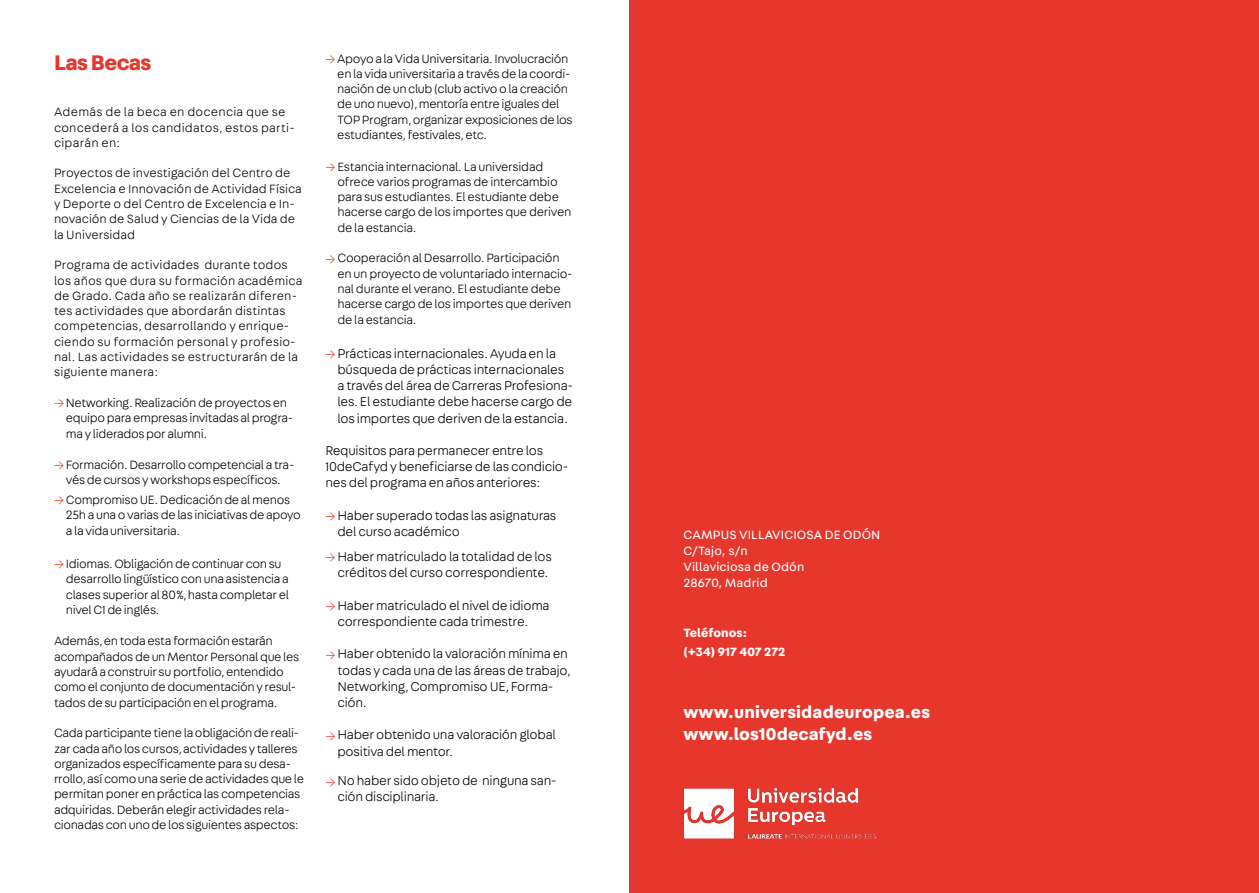
<style>
.page{position:relative;width:1259px;height:893px;background:#fff}
.page>*{position:absolute;margin:0;border:0;box-sizing:border-box;transform-origin:0 0}
.t1{font:700 22.5px "Fabriga";letter-spacing:-.025em;color:#e7362c}
.t2{font:700 18px "Fabriga";letter-spacing:.01em;color:#fff}
.t3{font:300 13.5px/16.2px "Fabriga";letter-spacing:-.02em;color:#000}
.t4{font:300 12.75px/15.3px "Fabriga";letter-spacing:-.025em;color:#000}
.t5{font:300 12.75px/15.3px "Fabriga";letter-spacing:.01em;color:#000}
.t6{font:300 12.75px/15.3px "Fabriga";color:#000}
.t7{font:300 12.75px/15.3px "Fabriga";letter-spacing:.02em;color:#000}
.t8{font:12.75px "Fabriga";letter-spacing:.01em;color:#fff}
.t9{font:700 12.75px "Fabriga";letter-spacing:.01em;color:#fff}
.s1{font-family:"DIN";font-weight:400;font-size:9.75px;color:#e7362c}
</style>
<div class="page">
<div style="left:629px;top:0;width:630px;height:893px;background:#e7362c"></div>
<img style="left:684px;top:787px;width:191px;height:52px">
<p class="t1" style="left:54px;top:48px;width:99px">Las Becas</p>
<p class="t7" style="left:54px;top:104px;width:242px">Además de la beca en docencia que se concederá a los candidatos, estos parti&shy;ciparán en:</p>
<p class="t6" style="left:54px;top:165px;width:249px">Proyectos de investigación del Centro de Excelencia e Innovación de Actividad Física y Deporte o del Centro de Excelencia e In&shy;novación de Salud y Ciencias de la Vida de la Universidad</p>
<p class="t5" style="left:54px;top:257px;width:250px">Programa de actividades durante todos los años que dura su formación académica de Grado. Cada año se realizarán diferen&shy;tes actividades que abordarán distintas competencias, desarrollando y enrique&shy;ciendo su formación personal y profesio&shy;nal. Las actividades se estructurarán de la siguiente manera:</p>
<p class="t4" style="left:66px;top:395px;width:229px;text-indent:-12px"><span class="s1">&gt;</span> Networking. Realización de proyectos en equipo para empresas invitadas al progra&shy;ma y liderados por alumni.</p>
<p class="t4" style="left:54px;top:457px;width:242px;text-align:center"><span class="s1">&gt;</span> Formación. Desarrollo competencial a tra&shy;vés de cursos y workshops específicos.</p>
<p class="t4" style="left:66px;top:492px;width:236px;text-indent:-12px"><span class="s1">&gt;</span> Compromiso UE. Dedicación de al menos<br>25h a una o varias de las iniciativas de apoyo a la vida universitaria.</p>
<p class="t4" style="left:66px;top:556px;width:225px;text-indent:-12px"><span class="s1">&gt;</span> Idiomas. Obligación de continuar con su desarrollo lingüístico con una asistencia a clases superior al 80%, hasta completar el nivel C1 de inglés.</p>
<p class="t4" style="left:54px;top:633px;width:247px">Además, en toda esta formación estarán acompañados de un Mentor Personal que les ayudará a construir su portfolio, entendido como el conjunto de documentación y resul&shy;tados de su participación en el programa.</p>
<p class="t4" style="left:54px;top:725px;width:252px">Cada participante tiene la obligación de reali&shy;zar cada año los cursos, actividades y talleres organizados específicamente para su desa&shy;rrollo, así como una serie de actividades que le permitan poner en práctica las competencias adquiridas. Deberán elegir actividades rela&shy;cionadas con uno de los siguientes aspectos:</p>
<p class="t4" style="left:337px;top:50px;width:237px;text-indent:-12px"><span class="s1">&gt;</span> Apoyo a la Vida Universitaria. Involucración en la vida universitaria a través de la coordi&shy;nación de un club (club activo o la creación de uno nuevo), mentoría entre iguales del TOP Program, organizar exposiciones de los estudiantes, festivales, etc.</p>
<p class="t4" style="left:337px;top:158px;width:235px;text-indent:-12px"><span class="s1">&gt;</span> Estancia internacional. La universidad ofrece varios programas de intercambio para sus estudiantes. El estudiante debe hacerse cargo de los importes que deriven de la estancia.</p>
<p class="t4" style="left:337px;top:250px;width:237px;text-indent:-12px"><span class="s1">&gt;</span> Cooperación al Desarrollo. Participación en un proyecto de voluntariado internacio&shy;nal durante el verano. El estudiante debe hacerse cargo de los importes que deriven de la estancia.</p>
<p class="t3" style="left:337px;top:345px;width:237px;text-indent:-12px"><span class="s1">&gt;</span> Prácticas internacionales. Ayuda en la búsqueda de prácticas internacionales a través del área de Carreras Profesiona&shy;les. El estudiante debe hacerse cargo de los importes que deriven de la estancia.</p>
<p class="t3" style="left:325px;top:442px;width:244px">Requisitos para permanecer entre los<br>10deCafyd y beneficiarse de las condicio&shy;nes del programa en años anteriores:</p>
<p class="t3" style="left:337px;top:507px;width:220px;text-indent:-12px"><span class="s1">&gt;</span> Haber superado todas las asignaturas del curso académico</p>
<p class="t3" style="left:325px;top:548px;width:228px;text-align:right"><span class="s1">&gt;</span> Haber matriculado la totalidad de los créditos del curso correspondiente.</p>
<p class="t3" style="left:337px;top:597px;width:214px;text-indent:-12px"><span class="s1">&gt;</span> Haber matriculado el nivel de idioma correspondiente cada trimestre.</p>
<p class="t3" style="left:337px;top:645px;width:235px;text-indent:-12px"><span class="s1">&gt;</span> Haber obtenido la valoración mínima en todas y cada una de las áreas de trabajo,<br>Networking, Compromiso UE, Forma&shy;ción.</p>
<p class="t3" style="left:337px;top:726px;width:220px;text-indent:-12px"><span class="s1">&gt;</span> Haber obtenido una valoración global positiva del mentor.</p>
<p class="t3" style="left:337px;top:772px;width:221px;text-indent:-12px"><span class="s1">&gt;</span> No haber sido objeto de ninguna san&shy;ción disciplinaria.</p>
<p class="t8" style="left:683px;top:526px;width:198px">CAMPUS VILLAVICIOSA DE ODÓN</p>
<p class="t8" style="left:683px;top:542px;width:66px">C/Tajo, s/n</p>
<p class="t8" style="left:683px;top:559px;width:122px">Villaviciosa de Odón</p>
<p class="t8" style="left:683px;top:575px;width:86px">28670, Madrid</p>
<p class="t9" style="left:683px;top:624px;width:65px">Teléfonos:</p>
<p class="t9" style="left:683px;top:643px;width:104px">(+34) 917 407 272</p>
<p class="t2" style="left:683px;top:699px;width:248px">www.universidadeuropea.es</p>
<p class="t2" style="left:683px;top:722px;width:190px">www.los10decafyd.es</p>
</div>
